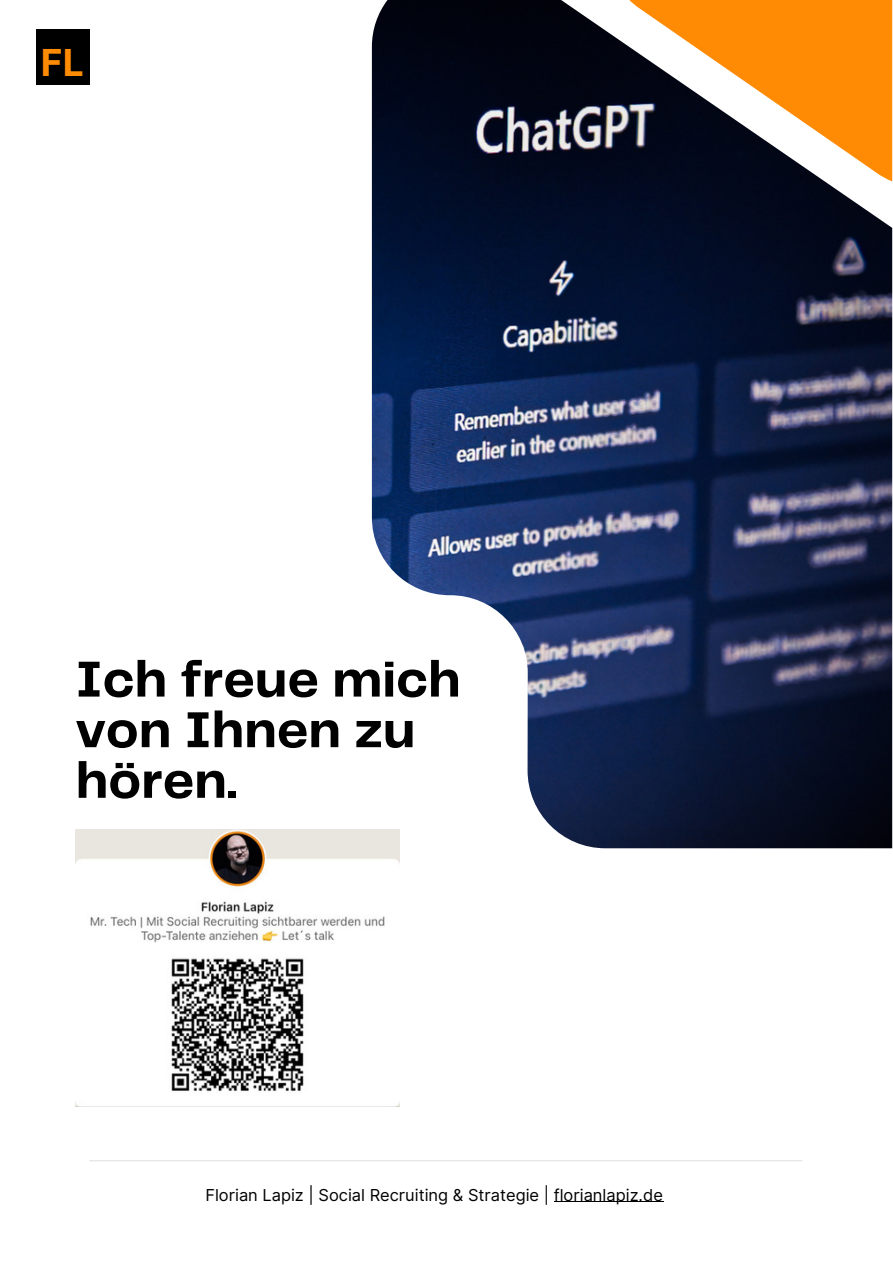
<style>
.page{position:relative;width:893px;height:1264px;background:#fff}
.page>*{position:absolute;margin:0;border:0;box-sizing:border-box;transform-origin:0 0}
.t1{font:700 52.35px/50.6px "Telegraf";color:#000}
.t2{font:700 37.2px "Inter";color:#ff8a03}
.t3{font:16.5px "Inter";color:#000}
</style>
<div class="page">
<img style="left:372px;top:0;width:520px;height:848px">
<div style="left:36px;top:29px;width:54px;height:55px;background:#000"></div>
<hr style="left:89px;top:1160px;width:713px;height:1px;background:#d9d9d9">
<svg style="left:629px;top:0;width:263px;height:181px;fill:#ff8a03"></svg>
<img style="left:76px;top:829px;width:323px;height:277px">
<hr style="left:554px;top:1201px;width:109px;height:1px;background:#000">
<p class="t2" style="left:41px;top:40px;width:44px">FL</p>
<p class="t1" style="left:76px;top:656px;width:386px">Ich freue mich von Ihnen zu hören.</p>
<p class="t3" style="left:205px;top:1184px;width:459px">Florian Lapiz | Social Recruiting &amp; Strategie | florianlapiz.de</p>
</div>
